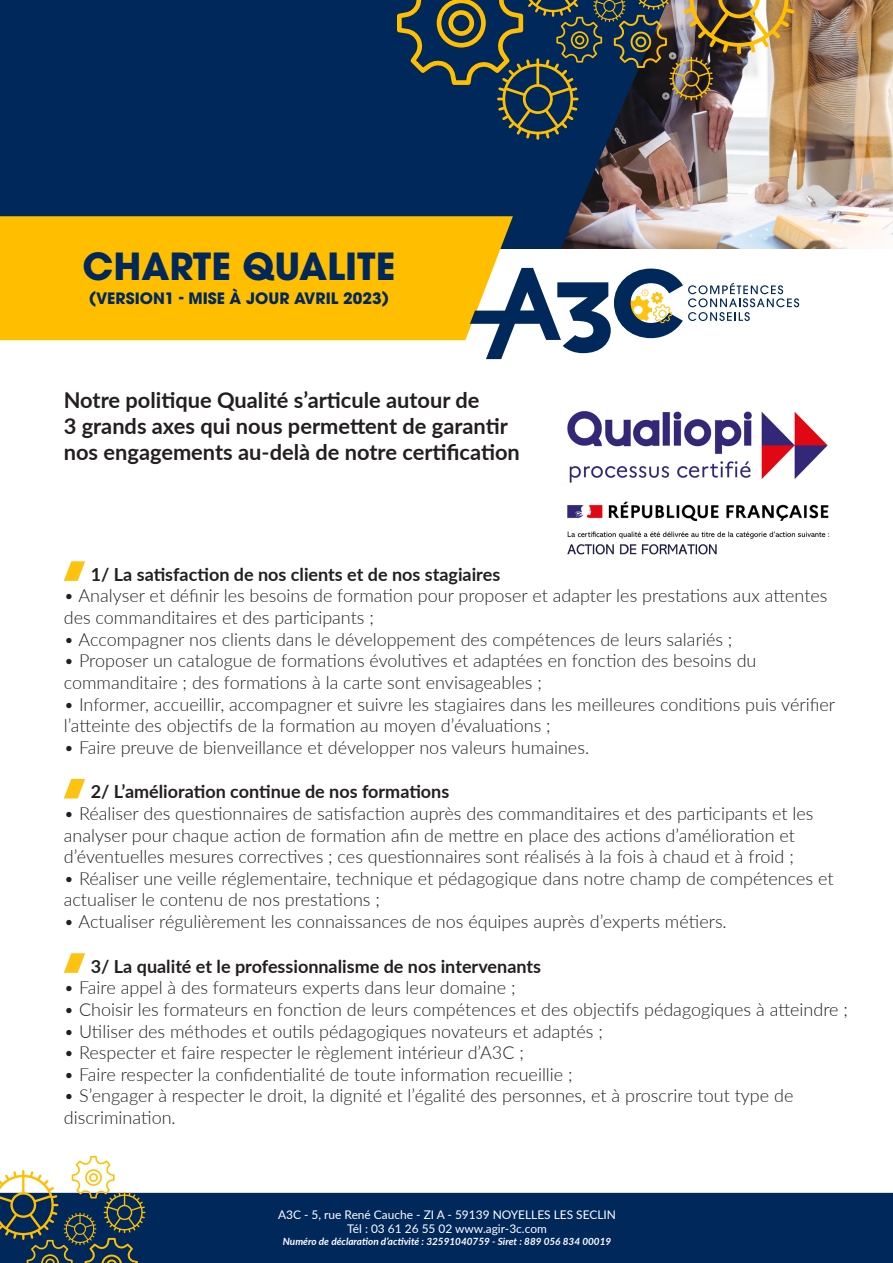
<style>
.page{position:relative;width:893px;height:1263px;background:#fff}
.page>*{position:absolute;margin:0;border:0;box-sizing:border-box;transform-origin:0 0}
.t1{font:700 37.05px "ITC Avant Garde Pro";color:#00285b}
.t2{font:700 21.9px/26.2px "Lato";color:#231f20}
.t3{font:300 18px/21.6px "Lato";color:#231f20}
.t4{font:700 18px "Lato";color:#231f20}
.t5{font:700 15.6px "ITC Avant Garde Pro";color:#00285b}
.t6{font:11.85px/14.2px "Lato";color:#fff;text-align:center}
.t7{font:italic 700 9.9px "Lato";color:#fff}
</style>
<div class="page">
<div style="left:145px;top:1193px;width:748px;height:70px;background:#00285b"></div>
<svg style="left:0;top:1156px;width:145px;height:107px"></svg>
<svg style="left:64px;top:561px;width:21px;height:20px"></svg>
<svg style="left:64px;top:779px;width:21px;height:19px"></svg>
<svg style="left:64px;top:953px;width:21px;height:20px"></svg>
<img style="left:668px;top:0;width:225px;height:249px">
<svg style="left:0;top:0;width:668px;height:249px;background:#0b2e5c"></svg>
<div style="left:0;top:216px;width:513px;height:124px;background:#ffbf00"></div>
<svg style="left:397px;top:0;width:399px;height:140px;background:#4c5353"></svg>
<svg style="left:470px;top:268px;width:329px;height:91px"></svg>
<img style="left:567px;top:411px;width:263px;height:144px">
<h1 class="t1" style="left:82px;top:241px;width:314px">CHARTE QUALITE</h1>
<p class="t5" style="left:89px;top:288px;width:302px">(VERSION1 - MISE À JOUR AVRIL 2023)</p>
<p class="t2" style="left:64px;top:386px;width:458px">Notre politique Qualité s’articule autour de<br>3 grands axes qui nous permettent de garantir nos engagements au-delà de notre certification</p>
<p class="t4" style="left:91px;top:561px;width:411px">1/ La satisfaction de nos clients et de nos stagiaires</p>
<p class="t3" style="left:64px;top:585px;width:765px">• Analyser et définir les besoins de formation pour proposer et adapter les prestations aux attentes des commanditaires et des participants ;</p>
<p class="t3" style="left:64px;top:628px;width:670px">• Accompagner nos clients dans le développement des compétences de leurs salariés ;</p>
<p class="t3" style="left:64px;top:649px;width:694px">• Proposer un catalogue de formations évolutives et adaptées en fonction des besoins du commanditaire ; des formations à la carte sont envisageables ;</p>
<p class="t3" style="left:64px;top:693px;width:773px">• Informer, accueillir, accompagner et suivre les stagiaires dans les meilleures conditions puis vérifier l’atteinte des objectifs de la formation au moyen d’évaluations ;</p>
<p class="t3" style="left:64px;top:736px;width:527px">• Faire preuve de bienveillance et développer nos valeurs humaines.</p>
<p class="t4" style="left:91px;top:779px;width:360px">2/ L’amélioration continue de nos formations</p>
<p class="t3" style="left:64px;top:802px;width:751px">• Réaliser des questionnaires de satisfaction auprès des commanditaires et des participants et les analyser pour chaque action de formation afin de mettre en place des actions d’amélioration et d’éventuelles mesures correctives ; ces questionnaires sont réalisés à la fois à chaud et à froid ;</p>
<p class="t3" style="left:64px;top:867px;width:771px">• Réaliser une veille réglementaire, technique et pédagogique dans notre champ de compétences et actualiser le contenu de nos prestations ;</p>
<p class="t3" style="left:64px;top:910px;width:665px">• Actualiser régulièrement les connaissances de nos équipes auprès d’experts métiers.</p>
<p class="t4" style="left:91px;top:953px;width:452px">3/ La qualité et le professionnalisme de nos intervenants</p>
<p class="t3" style="left:64px;top:976px;width:453px">• Faire appel à des formateurs experts dans leur domaine ;</p>
<p class="t3" style="left:64px;top:998px;width:786px">• Choisir les formateurs en fonction de leurs compétences et des objectifs pédagogiques à atteindre ;</p>
<p class="t3" style="left:64px;top:1020px;width:541px">• Utiliser des méthodes et outils pédagogiques novateurs et adaptés ;</p>
<p class="t3" style="left:64px;top:1041px;width:462px">• Respecter et faire respecter le règlement intérieur d’A3C ;</p>
<p class="t3" style="left:64px;top:1063px;width:510px">• Faire respecter la confidentialité de toute information recueillie ;</p>
<p class="t3" style="left:64px;top:1084px;width:731px">• S’engager à respecter le droit, la dignité et l’égalité des personnes, et à proscrire tout type de discrimination.</p>
<p class="t6" style="left:278px;top:1207px;width:339px">A3C - 5, rue René Cauche - ZI A - 59139 NOYELLES LES SECLIN<br>Tél : 03 61 26 55 02 www.agir-3c.com</p>
<p class="t7" style="left:283px;top:1234px;width:330px">Numéro de déclaration d’activité : 32591040759 - Siret : 889 056 834 00019</p>
</div>
